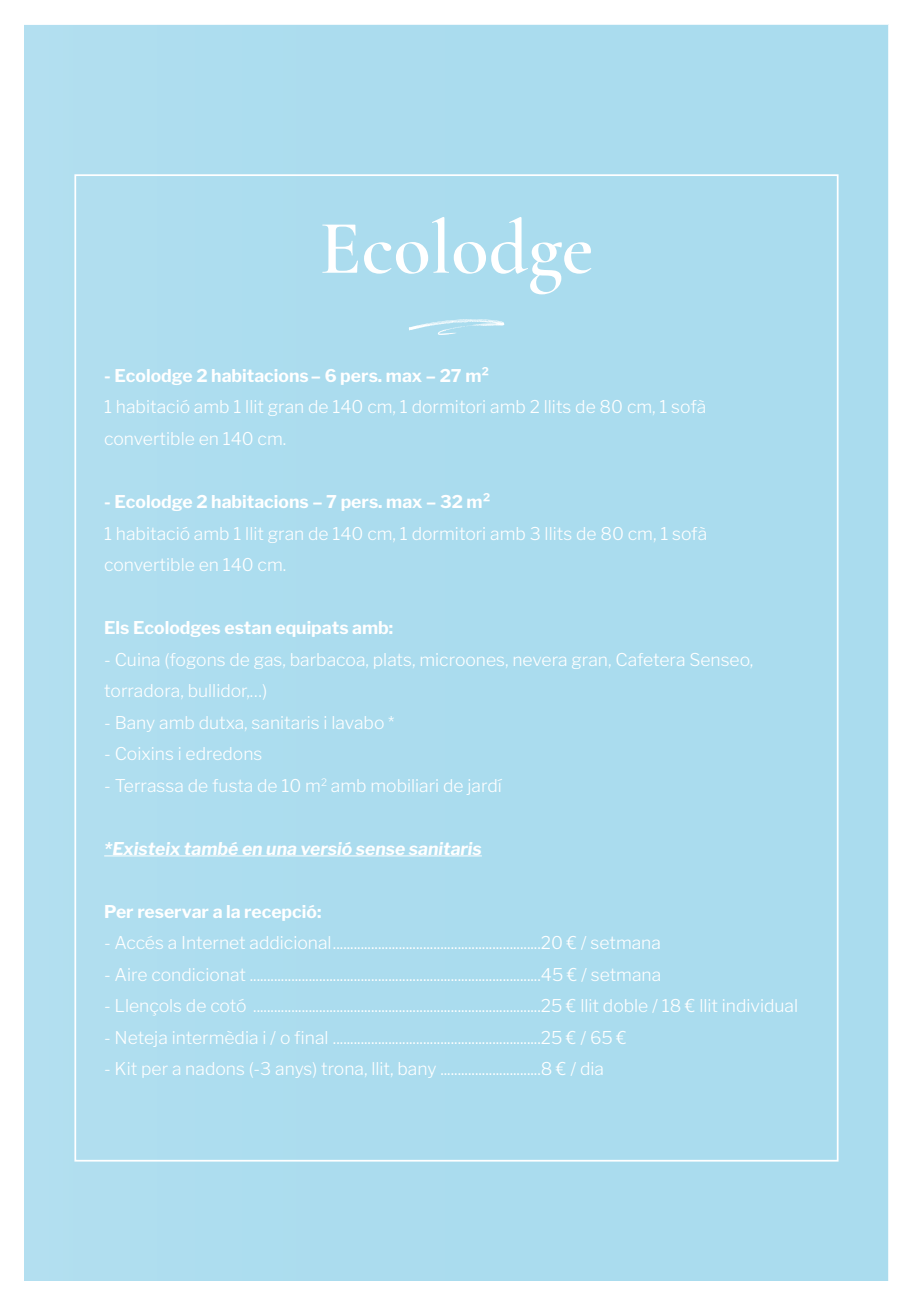
<style>
.page{position:relative;width:913px;height:1305px;background:#fff}
.page>*{position:absolute;margin:0;border:0;box-sizing:border-box;transform-origin:0 0}
.t1{font:600 77px "Cormorant Garamond";color:#fff}
.t2{font:52.5px "Northwell Swash";color:#fff}
.t3{font:300 17.5px/31.5px "Libre Franklin";color:#fff}
.t4{font:700 17.5px "Libre Franklin";color:#fff}
.t5{font:italic 700 17.5px "Libre Franklin";color:#fff}
</style>
<div class="page">
<div style="left:25px;top:25px;width:863px;height:1255px;background:#a8daed"></div>
<hr style="left:104px;top:855px;width:378px;height:1px;background:#fff">
<h1 class="t1" style="left:319px;top:202px;width:276px">Ecolodge</h1>
<h2 class="t2" style="left:404px;top:284px;width:106px">l</h2>
<p class="t4" style="left:104px;top:365px;width:387px">- Ecolodge 2 habitacions– 6 pers. max – 27 m²</p>
<p class="t3" style="left:104px;top:391px;width:604px">1 habitació amb 1 llit gran de 140 cm, 1 dormitori amb 2 llits de 80 cm, 1 sofà convertible en 140 cm.</p>
<p class="t4" style="left:104px;top:491px;width:388px">- Ecolodge 2 habitacions – 7 pers. max – 32 m²</p>
<p class="t3" style="left:104px;top:517px;width:604px">1 habitació amb 1 llit gran de 140 cm, 1 dormitori amb 3 llits de 80 cm, 1 sofà convertible en 140 cm.</p>
<p class="t4" style="left:104px;top:617px;width:291px">Els Ecolodges estan equipats amb:</p>
<p class="t3" style="left:104px;top:643px;width:650px">- Cuina (fogons de gas, barbacoa, plats, microones, nevera gran, Cafetera Senseo, torradora, bullidor,…)</p>
<p class="t3" style="left:104px;top:706px;width:292px">- Bany amb dutxa, sanitaris i lavabo *</p>
<p class="t3" style="left:104px;top:738px;width:160px">- Coixins i edredons</p>
<p class="t3" style="left:104px;top:769px;width:399px">- Terrassa de fusta de 10 m<sup>2</sup> amb mobiliari de jardí</p>
<p class="t5" style="left:104px;top:837px;width:379px">*Existeix també en una versió sense sanitaris</p>
<p class="t4" style="left:104px;top:900px;width:219px">Per reservar a la recepció:</p>
<p class="t3" style="left:104px;top:927px;width:558px">- Accés a Internet addicional............................................................20 € / setmana</p>
<p class="t3" style="left:104px;top:958px;width:558px">- Aire condicionat ....................................................................................45 € / setmana</p>
<p class="t3" style="left:104px;top:990px;width:695px">- Llençols de cotó ...................................................................................25 € llit doble / 18 € llit individual</p>
<p class="t3" style="left:104px;top:1021px;width:524px">- Neteja intermèdia i / o final ............................................................25 € / 65 €</p>
<p class="t3" style="left:104px;top:1053px;width:501px">- Kit per a nadons (-3 anys) trona, llit, bany .............................8 € / dia</p>
</div>
